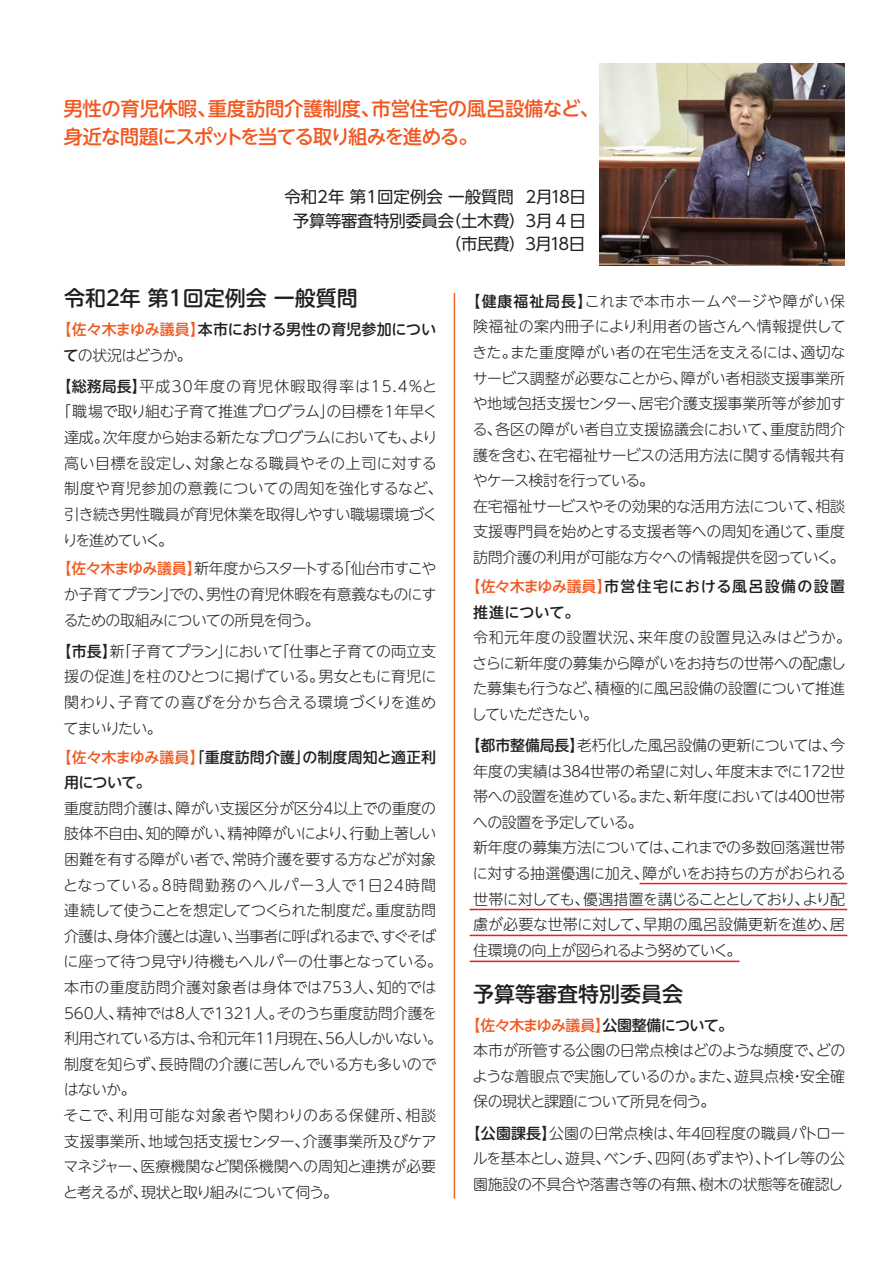
<style>
.page{position:relative;width:893px;height:1263px;background:#fff}
.page>*{position:absolute;margin:0;border:0;box-sizing:border-box;transform-origin:0 0}
.t1{font:500 21px "UD Shin M Go Pr 6 N";color:#231f20}
.t2{font:500 19.5px/29px "UD Shin M Go Pr 6 N";letter-spacing:-.025em;color:#f15921}
.t3{font:16.35px/23.4px "UD Shin Go NT Pr 6 N";letter-spacing:-.02em;color:#231f20;text-align:right}
.t4{font:16.35px "UD Shin Go NT Pr 6 N";color:#231f20}
.t5{font:300 15px/25.7px "UD Shin M Go Pr 6 N";letter-spacing:-.02em;color:#231f20}
.t6{font:500 15px/25.7px "UD Shin M Go Pr 6 N";letter-spacing:.005em;color:#231f20}
.t7{font:500 15px/25.7px "UD Shin M Go Pr 6 N";letter-spacing:.05em;color:#231f20}
.t8{font:300 15px "UD Shin M Go Pr 6 N";letter-spacing:.08em;color:#231f20}
.t9{font:300 15px "UD Shin M Go Pr 6 N";letter-spacing:-.05em;color:#231f20}
.t10{font:300 15px "UD Shin M Go Pr 6 N";letter-spacing:.02em;color:#231f20}
.t11{font:300 15px "UD Shin M Go Pr 6 N";letter-spacing:.015em;color:#231f20}
.t12{font:300 15px "UD Shin M Go Pr 6 N";letter-spacing:-.07em;color:#231f20}
.s1{color:#f15921}
.s2{font-weight:300}
.s3{font-weight:500}
.s4{font-weight:500;color:#f15921}
</style>
<div class="page">
<hr style="left:454px;top:293px;width:1px;height:905px;background:#f36621">
<img style="left:599px;top:64px;width:245px;height:201px">
<hr style="left:640px;top:883px;width:207px;height:1px;background:#ee1d23">
<hr style="left:470px;top:909px;width:377px;height:1px;background:#ee1d23">
<hr style="left:470px;top:935px;width:377px;height:1px;background:#ee1d23">
<hr style="left:470px;top:960px;width:270px;height:2px;background:#ee1d23">
<h2 class="t2" style="left:63px;top:92px;width:537px">男性の育児休暇、重度訪問介護制度、市営住宅の風呂設備など、身近な問題にスポットを当てる取り組みを進める。</h2>
<p class="t4" style="left:284px;top:184px;width:231px">令和2年 第1回定例会 一般質問</p>
<p class="t3" style="left:445px;top:232px;width:82px">（市民費）</p>
<p class="t3" style="left:293px;top:185px;width:295px">2月18日<br>予算等審査特別委員会（土木費）3月４日<br>３月18日</p>
<h1 class="t1" style="left:64px;top:281px;width:295px">令和2年 第1回定例会 一般質問</h1>
<p class="t6" style="left:64px;top:316px;width:374px;text-indent:-7px"><span class="s1">【佐々木まゆみ議員】</span>本市における男性の育児参加について<span class="s2">の状況はどうか。</span></p>
<p class="t8" style="left:57px;top:374px;width:382px"><span class="s3">【総務局長】</span>平成30年度の育児休暇取得率は15.4％と</p>
<p class="t5" style="left:56px;top:398px;width:384px">「職場で取り組む子育て推進プログラム」の目標を1年早く</p>
<p class="t9" style="left:64px;top:425px;width:375px">達成。次年度から始まる新たなプログラムにおいても、より</p>
<p class="t10" style="left:64px;top:451px;width:374px">高い目標を設定し、対象となる職員やその上司に対する</p>
<p class="t11" style="left:64px;top:476px;width:380px">制度や育児参加の意義についての周知を強化するなど、</p>
<p class="t5" style="left:64px;top:500px;width:375px">引き続き男性職員が育児休業を取得しやすい職場環境づく</p>
<p class="t12" style="left:63px;top:528px;width:112px">りを進めていく。</p>
<p class="t5" style="left:63px;top:555px;width:375px;text-align:justify;text-indent:-7px"><span class="s4">【佐々木まゆみ議員】</span>新年度からスタートする「仙台市すこやか子育てプラン」での、男性の育児休暇を有意義なものにするための取組みについての所見を伺う。</p>
<p class="t5" style="left:64px;top:637px;width:374px;text-align:justify;text-indent:-7px"><span class="s3">【市長】</span>新「子育てプラン」において「仕事と子育ての両立支援の促進」を柱のひとつに掲げている。男女ともに育児に関わり、子育ての喜びを分かち合える環境づくりを進めてまいりたい。</p>
<p class="t6" style="left:64px;top:743px;width:374px;text-indent:-7px"><span class="s1">【佐々木まゆみ議員】</span>「重度訪問介護」の制度周知と適正利用について。</p>
<p class="t5" style="left:63px;top:794px;width:381px">重度訪問介護は、障がい支援区分が区分4以上での重度の肢体不自由、知的障がい、精神障がいにより、行動上著しい困難を有する障がい者で、常時介護を要する方などが対象となっている。8時間勤務のヘルパー3人で1日24時間連続して使うことを想定してつくられた制度だ。重度訪問介護は、身体介護とは違い、当事者に呼ばれるまで、すぐそばに座って待つ見守り待機もヘルパーの仕事となっている。本市の重度訪問介護対象者は身体では753人、知的では<br>560人、精神では8人で1321人。そのうち重度訪問介護を利用されている方は、令和元年11月現在、56人しかいない。制度を知らず、長時間の介護に苦しんでいる方も多いのではないか。<br>そこで、利用可能な対象者や関わりのある保健所、相談支援事業所、地域包括支援センター、介護事業所及びケアマネジャー、医療機関など関係機関への周知と連携が必要と考えるが、現状と取り組みについて伺う。</p>
<p class="t5" style="left:472px;top:287px;width:375px;text-indent:-7px"><span class="s3">【健康福祉局長】</span>これまで本市ホームページや障がい保険福祉の案内冊子により利用者の皆さんへ情報提供してきた。また重度障がい者の在宅生活を支えるには、適切なサービス調整が必要なことから、障がい者相談支援事業所や地域包括支援センター、居宅介護支援事業所等が参加する、各区の障がい者自立支援協議会において、重度訪問介護を含む、在宅福祉サービスの活用方法に関する情報共有やケース検討を行っている。<br>在宅福祉サービスやその効果的な活用方法について、相談支援専門員を始めとする支援者等への周知を通じて、重度訪問介護の利用が可能な方々への情報提供を図っていく。</p>
<p class="t7" style="left:473px;top:572px;width:374px;text-indent:-7px"><span class="s1">【佐々木まゆみ議員】</span>市営住宅における風呂設備の設置推進について。</p>
<p class="t5" style="left:472px;top:624px;width:381px">令和元年度の設置状況、来年度の設置見込みはどうか。さらに新年度の募集から障がいをお持ちの世帯への配慮した募集も行うなど、積極的に風呂設備の設置について推進していただきたい。</p>
<p class="t5" style="left:473px;top:732px;width:375px;text-indent:-7px"><span class="s3">【都市整備局長】</span>老朽化した風呂設備の更新については、今年度の実績は３８４世帯の希望に対し、年度末までに１７２世帯への設置を進めている。また、新年度においては４００世帯への設置を予定している。<br>新年度の募集方法については、これまでの多数回落選世帯に対する抽選優遇に加え、障がいをお持ちの方がおられる世帯に対しても、優遇措置を講じることとしており、より配慮が必要な世帯に対して、早期の風呂設備更新を進め、居住環境の向上が図られるよう努めていく。</p>
<h1 class="t1" style="left:473px;top:976px;width:211px">予算等審査特別委員会</h1>
<p class="t5" style="left:473px;top:1011px;width:374px;text-indent:-7px"><span class="s4">【佐々木まゆみ議員】</span><span class="s3">公園整備について。<br></span>本市が所管する公園の日常点検はどのような頻度で、どのような着眼点で実施しているのか。また、遊具点検・安全確保の現状と課題について所見を伺う。</p>
<p class="t5" style="left:466px;top:1119px;width:381px;text-align:center"><span class="s3">【公園課長】</span>公園の日常点検は、年４回程度の職員パトロールを基本とし、遊具、ベンチ、四阿（あずまや）、トイレ等の公園施設の不具合や落書き等の有無、樹木の状態等を確認し</p>
</div>
